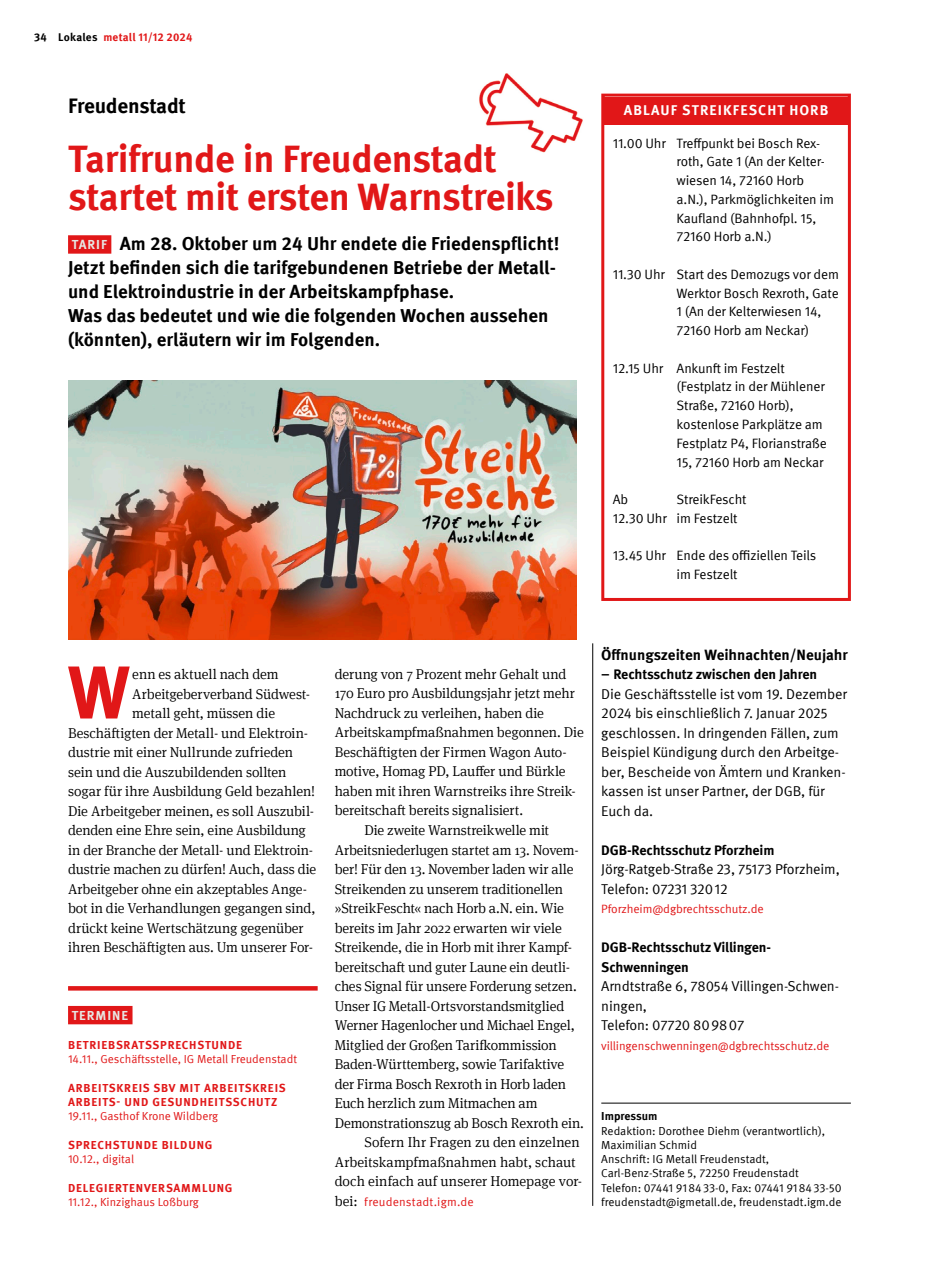
<style>
.page{position:relative;width:936px;height:1285px;background:#fff}
.page>*{position:absolute;margin:0;border:0;box-sizing:border-box;transform-origin:0 0}
.t1{font:700 74.1px "Meta IGM";color:#e11718}
.t2{font:700 38.25px/38.2px "Meta IGM";letter-spacing:-.01em;color:#e11718}
.t3{font:700 21px "Meta IGM";letter-spacing:-.015em;color:#000}
.t4{font:700 18.75px/24px "Meta IGM";color:#000}
.t5{font:700 15px "Meta IGM";color:#000}
.t6{font:300 14.25px "Meta Serif IGM";letter-spacing:-.01em;color:#000}
.t7{font:14.25px/19.5px "Meta IGM";letter-spacing:-.01em;color:#000}
.t8{font:700 14.25px "Meta IGM";letter-spacing:.07em;color:#fff}
.t9{font:700 13.8px/19.5px "Meta IGM";letter-spacing:-.01em;color:#000}
.t10{font:13.5px/18.8px "Meta IGM";letter-spacing:-.01em;color:#000}
.t11{font:700 13.2px "Meta IGM";letter-spacing:.07em;color:#e7e6e2}
.t12{font:12px "Meta IGM";letter-spacing:-.01em;color:#e11718}
.t13{font:12px "Meta IGM";letter-spacing:.015em;color:#e11718}
.t14{font:11.7px/14.2px "Meta IGM";color:#000}
.t15{font:700 11.7px/14.2px "Meta IGM";letter-spacing:.07em;color:#e11718}
.t16{font:11.7px "Meta IGM";color:#e11718}
.t17{font:700 11.7px "Meta IGM";letter-spacing:-.005em;color:#000}
.t18{font:700 11.25px "Meta IGM";letter-spacing:.02em;color:#e11718}
.s1{color:#000}
.s2{font-size:13.2px;color:#e7e6e2}
.s3{font-family:"Meta Serif IGM";font-weight:300;font-size:14.25px;color:#000}
.s4{font-size:15px}
</style>
<div class="page">
<img style="left:479px;top:73px;width:104px;height:80px">
<div style="left:68px;top:235px;width:43px;height:18px;background:#e11718"></div>
<img style="left:68px;top:381px;width:508px;height:259px">
<div style="left:604px;top:97px;width:243px;height:27px;background:#e11718"></div>
<div style="left:601px;top:94px;width:249px;height:507px;border:3px solid #e11718"></div>
<hr style="left:601px;top:1102px;width:249px;height:1px;background:#000">
<hr style="left:592px;top:643px;width:1px;height:562px;background:#000">
<svg style="left:68px;top:986px;width:249px;height:4px"></svg>
<div style="left:68px;top:1005px;width:64px;height:19px;background:#e11718"></div>
<p class="t18" style="left:34px;top:28px;width:160px"><span class="s1">34 Lokales</span> metall 11/12 2024</p>
<h3 class="t3" style="left:68px;top:89px;width:119px">Freudenstadt</h3>
<h2 class="t2" style="left:68px;top:137px;width:487px">Tarifrunde in Freudenstadt startet mit ersten Warnstreiks</h2>
<p class="t4" style="left:68px;top:230px;width:493px"><span class="s2">TARIF</span> Am 28. Oktober um 24 Uhr endete die Friedenspflicht!<br>Jetzt befinden sich die tarifgebundenen Betriebe der Metall&shy;und Elektroindustrie in der Arbeitskampfphase.<br>Was das bedeutet und wie die folgenden Wochen aussehen (könnten), erläutern wir im Folgenden.</p>
<p class="t8" style="left:623px;top:99px;width:206px">ABLAUF STREIKFESCHT HORB</p>
<p class="t10" style="left:676px;top:133px;width:159px;text-indent:-64px">11.00 Uhr Treffpunkt bei Bosch Rex&shy;roth, Gate 1 (An der Kelter&shy;wiesen 14, 72160 Horb a.N.), Parkmöglichkeiten im<br>Kaufland (Bahnhofpl. 15,<br>72160 Horb a.N.)</p>
<p class="t10" style="left:676px;top:264px;width:164px;text-indent:-64px">11.30 Uhr Start des Demozugs vor dem<br>Werktor Bosch Rexroth, Gate<br>1 (An der Kelterwiesen 14,<br>72160 Horb am Neckar)</p>
<p class="t10" style="left:676px;top:358px;width:152px;text-indent:-64px">12.15 Uhr Ankunft im Festzelt (Festplatz in der Mühlener<br>Straße, 72160 Horb), kostenlose Parkplätze am<br>Festplatz P4, Florianstraße<br>15, 72160 Horb am Neckar</p>
<p class="t10" style="left:612px;top:489px;width:17px">Ab</p>
<p class="t10" style="left:612px;top:489px;width:135px;text-indent:64px">StreikFescht<br>12.30 Uhr im Festzelt</p>
<p class="t10" style="left:676px;top:545px;width:141px;text-indent:-64px">13.45 Uhr Ende des offiziellen Teils im Festzelt</p>
<h1 class="t1" style="left:68px;top:634px;width:64px">W</h1>
<p class="t6" style="left:132px;top:663px;width:148px">enn es aktuell nach dem</p>
<p class="t6" style="left:132px;top:683px;width:179px">Arbeitgeberverband Südwest-</p>
<p class="t6" style="left:132px;top:702px;width:144px">metall geht, müssen die</p>
<p class="t6" style="left:68px;top:722px;width:241px">Beschäftigten der Metall- und Elektroin-</p>
<p class="t6" style="left:68px;top:741px;width:226px">dustrie mit einer Nullrunde zufrieden</p>
<p class="t6" style="left:68px;top:761px;width:220px">sein und die Auszubildenden sollten</p>
<p class="t6" style="left:68px;top:780px;width:248px">sogar für ihre Ausbildung Geld bezahlen!</p>
<p class="t6" style="left:68px;top:800px;width:247px">Die Arbeitgeber meinen, es soll Auszubil-</p>
<p class="t6" style="left:68px;top:819px;width:239px">denden eine Ehre sein, eine Ausbildung</p>
<p class="t6" style="left:68px;top:839px;width:246px">in der Branche der Metall- und Elektroin-</p>
<p class="t6" style="left:68px;top:858px;width:250px">dustrie machen zu dürfen! Auch, dass die</p>
<p class="t6" style="left:68px;top:878px;width:240px">Arbeitgeber ohne ein akzeptables Ange-</p>
<p class="t6" style="left:68px;top:897px;width:249px">bot in die Verhandlungen gegangen sind,</p>
<p class="t6" style="left:68px;top:917px;width:237px">drückt keine Wertschätzung gegenüber</p>
<p class="t6" style="left:68px;top:936px;width:246px">ihren Beschäftigten aus. Um unserer For-</p>
<p class="t11" style="left:72px;top:1004px;width:58px">TERMINE</p>
<p class="t15" style="left:68px;top:1036px;width:175px">BETRIEBSRATSSPRECHSTUNDE</p>
<p class="t16" style="left:68px;top:1050px;width:230px">14.11., Geschäftsstelle, IG Metall Freudenstadt</p>
<p class="t15" style="left:68px;top:1079px;width:219px">ARBEITSKREIS SBV MIT ARBEITSKREIS<br>ARBEITS- UND GESUNDHEITSSCHUTZ</p>
<p class="t16" style="left:68px;top:1107px;width:151px">19.11., Gasthof Krone Wildberg</p>
<p class="t15" style="left:68px;top:1136px;width:146px">SPRECHSTUNDE BILDUNG</p>
<p class="t16" style="left:68px;top:1149px;width:68px">10.12., digital</p>
<p class="t15" style="left:68px;top:1179px;width:166px">DELEGIERTENVERSAMMLUNG</p>
<p class="t16" style="left:68px;top:1192px;width:132px">11.12., Kinzighaus Loßburg</p>
<p class="t6" style="left:334px;top:663px;width:233px">derung von 7 Prozent mehr Gehalt und</p>
<p class="t6" style="left:334px;top:683px;width:242px">170 Euro pro Ausbildungsjahr jetzt mehr</p>
<p class="t6" style="left:334px;top:702px;width:211px">Nachdruck zu verleihen, haben die</p>
<p class="t6" style="left:334px;top:722px;width:250px">Arbeitskampfmaßnahmen begonnen. Die</p>
<p class="t6" style="left:334px;top:741px;width:234px">Beschäftigten der Firmen Wagon Auto-</p>
<p class="t6" style="left:334px;top:761px;width:232px">motive, Homag PD, Lauffer und Bürkle</p>
<p class="t6" style="left:334px;top:780px;width:243px">haben mit ihren Warnstreiks ihre Streik-</p>
<p class="t6" style="left:334px;top:800px;width:190px">bereitschaft bereits signalisiert.</p>
<p class="t6" style="left:364px;top:819px;width:186px">Die zweite Warnstreikwelle mit</p>
<p class="t6" style="left:334px;top:839px;width:245px">Arbeitsniederlugen startet am 13. Novem-</p>
<p class="t6" style="left:334px;top:858px;width:240px">ber! Für den 13. November laden wir alle</p>
<p class="t6" style="left:334px;top:878px;width:230px">Streikenden zu unserem traditionellen</p>
<p class="t6" style="left:334px;top:897px;width:231px">»StreikFescht« nach Horb a.N. ein. Wie</p>
<p class="t6" style="left:334px;top:917px;width:229px">bereits im Jahr 2022 erwarten wir viele</p>
<p class="t6" style="left:334px;top:936px;width:239px">Streikende, die in Horb mit ihrer Kampf-</p>
<p class="t6" style="left:334px;top:956px;width:237px">bereitschaft und guter Laune ein deutli-</p>
<p class="t6" style="left:334px;top:975px;width:243px">ches Signal für unsere Forderung setzen.</p>
<p class="t6" style="left:334px;top:995px;width:231px">Unser IG Metall-Ortsvorstandsmitglied</p>
<p class="t6" style="left:334px;top:1014px;width:242px">Werner Hagenlocher und Michael Engel,</p>
<p class="t6" style="left:334px;top:1034px;width:223px">Mitglied der Großen Tarifkommission</p>
<p class="t6" style="left:334px;top:1053px;width:231px">Baden-Württemberg, sowie Tarifaktive</p>
<p class="t6" style="left:334px;top:1073px;width:233px">der Firma Bosch Rexroth in Horb laden</p>
<p class="t6" style="left:334px;top:1092px;width:204px">Euch herzlich zum Mitmachen am</p>
<p class="t6" style="left:334px;top:1112px;width:251px">Demonstrationszug ab Bosch Rexroth ein.</p>
<p class="t6" style="left:364px;top:1131px;width:217px">Sofern Ihr Fragen zu den einzelnen</p>
<p class="t6" style="left:334px;top:1151px;width:242px">Arbeitskampfmaßnahmen habt, schaut</p>
<p class="t6" style="left:334px;top:1170px;width:249px">doch einfach auf unserer Homepage vor-</p>
<p class="t13" style="left:334px;top:1192px;width:141px"><span class="s3">bei:</span> freudenstadt.igm.de</p>
<p class="t5" style="left:601px;top:642px;width:248px">Öffnungszeiten Weihnachten/Neujahr</p>
<p class="t9" style="left:601px;top:663px;width:217px"><span class="s4">–</span> Rechtsschutz zwischen den Jahren</p>
<p class="t7" style="left:601px;top:682px;width:247px">Die Geschäftsstelle ist vom 19. Dezember 2024 bis einschließlich 7. Januar 2025 geschlossen. In dringenden Fällen, zum Beispiel Kündigung durch den Arbeitge&shy;ber, Bescheide von Ämtern und Kranken&shy;kassen ist unser Partner, der DGB, für Euch da.</p>
<p class="t9" style="left:601px;top:839px;width:175px">DGB-Rechtsschutz Pforzheim</p>
<p class="t7" style="left:601px;top:858px;width:240px">Jörg-Ratgeb-Straße 23, 75173 Pforzheim,<br>Telefon: 07231 32012</p>
<p class="t12" style="left:601px;top:899px;width:164px">Pforzheim@dgbrechtsschutz.de</p>
<p class="t9" style="left:601px;top:936px;width:171px">DGB-Rechtsschutz Villingen-<br>Schwenningen</p>
<p class="t7" style="left:601px;top:975px;width:239px">Arndtstraße 6, 78054 Villingen-Schwen&shy;ningen,<br>Telefon: 07720 809807</p>
<p class="t12" style="left:601px;top:1036px;width:229px">villingenschwenningen@dgbrechtsschutz.de</p>
<p class="t17" style="left:601px;top:1106px;width:58px">Impressum</p>
<p class="t14" style="left:601px;top:1122px;width:242px">Redaktion: Dorothee Diehm (verantwortlich), Maximilian Schmid<br>Anschrift: IG Metall Freudenstadt, Carl-Benz-Straße 5, 72250 Freudenstadt Telefon: 07441 918433-0, Fax: 07441 918433-50 freudenstadt@igmetall.de, freudenstadt.igm.de</p>
</div>
